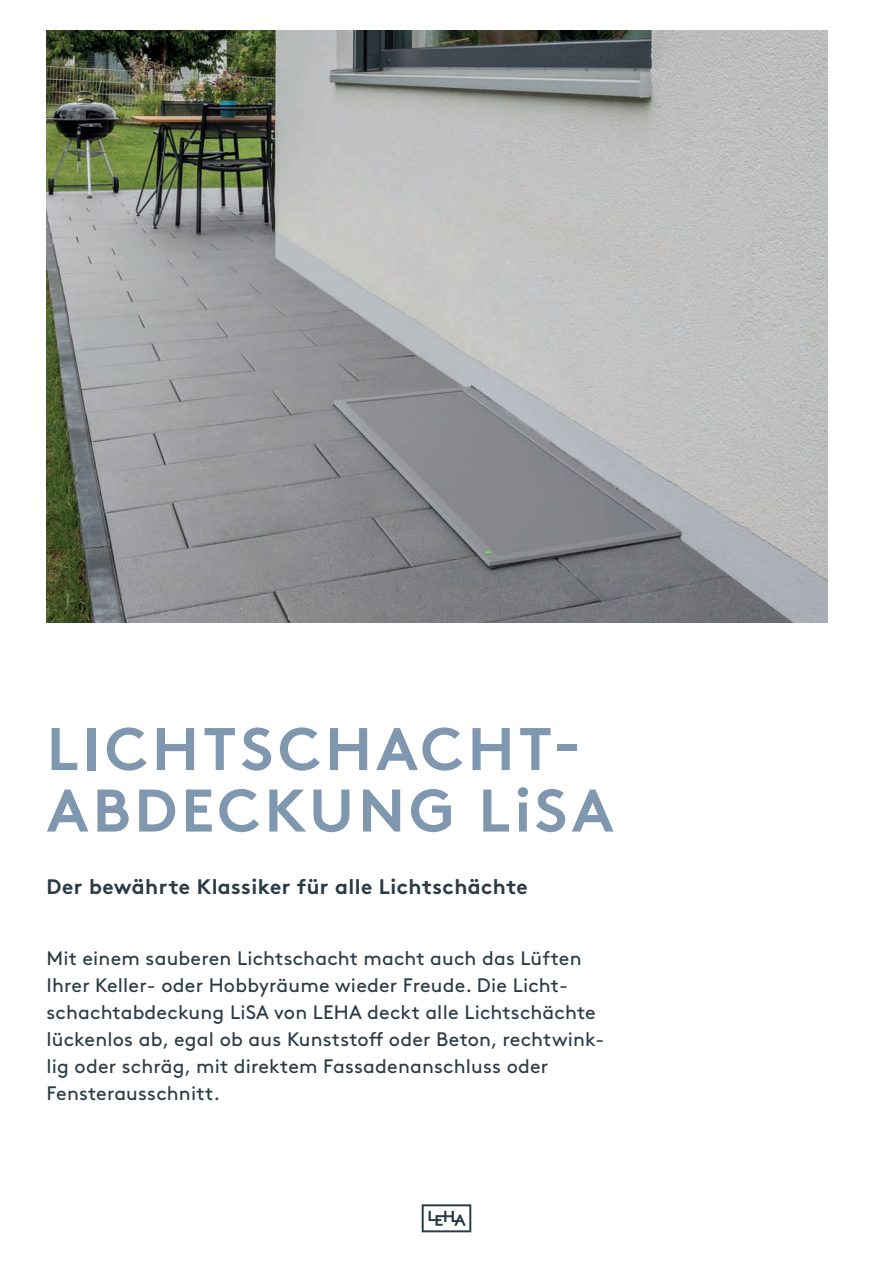
<style>
.page{position:relative;width:893px;height:1263px;background:#fff}
.page>*{position:absolute;margin:0;border:0;box-sizing:border-box;transform-origin:0 0}
.t1{font:700 60px/61.5px "Brown Pro";letter-spacing:.07em;color:#8098af}
.t2{font:700 21px "Brown Pro";letter-spacing:.02em;color:#2a3b46}
.t3{font:19.5px/27px "Brown Pro";letter-spacing:.01em;color:#2a3b46}
</style>
<div class="page">
<img style="left:46px;top:31px;width:781px;height:592px">
<svg style="left:422px;top:1204px;width:49px;height:28px"></svg>
<h1 class="t1" style="left:47px;top:712px;width:568px">LICHTSCHACHT-<br>ABDECKUNG LiSA</h1>
<p class="t2" style="left:46px;top:869px;width:483px">Der bewährte Klassiker für alle Lichtschächte</p>
<p class="t3" style="left:46px;top:943px;width:559px">Mit einem sauberen Lichtschacht macht auch das Lüften Ihrer Keller- oder Hobbyräume wieder Freude. Die Licht&shy;schachtabdeckung LiSA von LEHA deckt alle Lichtschächte lückenlos ab, egal ob aus Kunststoff oder Beton, rechtwink&shy;lig oder schräg, mit direktem Fassadenanschluss oder Fensterausschnitt.</p>
</div>
